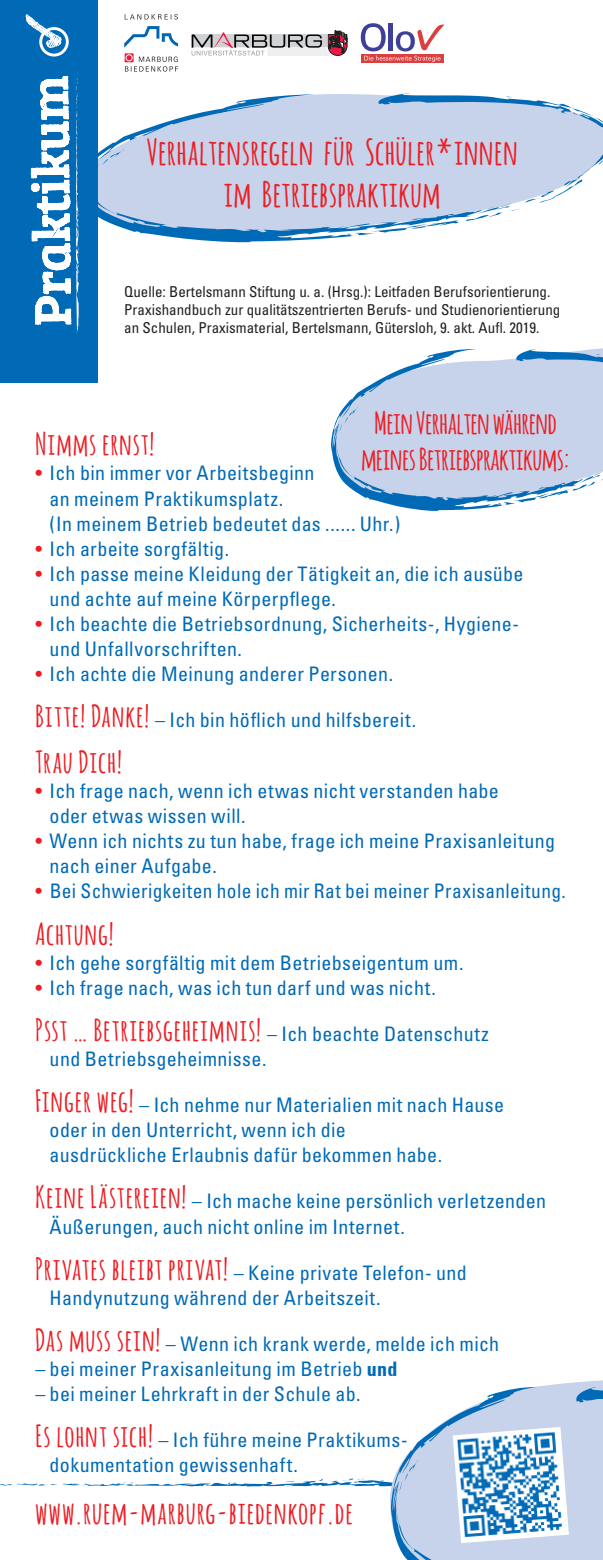
<style>
.page{position:relative;width:603px;height:1560px;background:#fff}
.page>*{position:absolute;margin:0;border:0;box-sizing:border-box;transform-origin:0 0}
.t1{font:700 35px/42px "Amatic";letter-spacing:.03em;color:#ee1d23;text-align:center}
.t2{font:700 30.5px "Amatic";letter-spacing:.05em;color:#ee1d23}
.t3{font:700 30px "Amatic";letter-spacing:.05em;color:#ee1d23}
.t4{font:700 30px/36px "Amatic";letter-spacing:.015em;color:#ee1d23;text-align:center}
.t5{font:700 30px "Amatic";letter-spacing:.045em;color:#ee1d23}
.t6{font:condensed 20px/25px "Univers";letter-spacing:.015em;color:#016ab6}
.t7{font:condensed 15px/18px "Univers";color:#231f20}
.s1{color:#ee1d23}
.s2{font-family:"Amatic";font-weight:700;font-stretch:normal;font-size:30px;color:#ee1d23}
.s3{font-family:"Univers";font-weight:400;font-stretch:condensed;font-size:20px;color:#016ab6}
.s4{font-weight:700}
</style>
<div class="page">
<svg style="left:397px;top:1542px;width:205px;height:17px;background:#bccee8"></svg>
<div style="left:0;top:0;width:97px;height:383px;background:#016ab6"></div>
<svg style="left:30px;top:72px;width:50px;height:261px"></svg>
<svg style="left:26px;top:14px;width:43px;height:43px"></svg>
<svg style="left:97px;top:94px;width:255px;height:149px;fill:#c6d3eb"></svg>
<svg style="left:352px;top:93px;width:250px;height:143px"></svg>
<svg style="left:0;top:1381px;width:602px;height:161px"></svg>
<svg style="left:125px;top:56px;width:53px;height:16px"></svg>
<svg style="left:125px;top:14px;width:53px;height:6px"></svg>
<svg style="left:124px;top:26px;width:54px;height:22px"></svg>
<svg style="left:125px;top:53px;width:8px;height:9px"></svg>
<div style="left:126px;top:54px;width:6px;height:7px;border:1px solid #fff;border-radius:50%"></div>
<svg style="left:191px;top:30px;width:156px;height:26px"></svg>
<div style="left:361px;top:54px;width:82px;height:9px;background:#db3f3f"></div>
<svg style="left:360px;top:23px;width:84px;height:39px"></svg>
<img style="left:456px;top:1430px;width:108px;height:108px">
<svg style="left:535px;top:348px;width:67px;height:124px"></svg>
<svg style="left:584px;top:472px;width:18px;height:15px"></svg>
<svg style="left:331px;top:349px;width:253px;height:162px;fill:#c6d3eb"></svg>
<svg style="left:514px;top:349px;width:88px;height:81px;background:#b7cbe7"></svg>
<h1 class="t1" style="left:147px;top:129px;width:372px">Verhaltensregeln für Schüler*innen im Betriebspraktikum</h1>
<p class="t7" style="left:124px;top:283px;width:437px">Quelle: Bertelsmann Stiftung u. a. (Hrsg.): Leitfaden Berufsorientierung.<br>Praxishandbuch zur qualitätszentrierten Berufs- und Studienorientierung an Schulen, Praxismaterial, Bertelsmann, Gütersloh, 9. akt. Aufl. 2019.</p>
<h3 class="t4" style="left:361px;top:403px;width:210px">Mein Verhalten während meines Betriebspraktikums:</h3>
<h3 class="t3" style="left:35px;top:423px;width:120px">Nimms ernst!</h3>
<p class="t6" style="left:50px;top:460px;width:352px;text-indent:-14px"><span class="s1">•</span> Ich bin immer vor Arbeitsbeginn<br>an meinem Praktikumsplatz.<br>(In meinem Betrieb bedeutet das ...... Uhr.)</p>
<p class="t6" style="left:35px;top:535px;width:195px"><span class="s1">•</span> Ich arbeite sorgfältig.</p>
<p class="t6" style="left:50px;top:560px;width:475px;text-indent:-14px"><span class="s1">•</span> Ich passe meine Kleidung der Tätigkeit an, die ich ausübe und achte auf meine Körperpflege.</p>
<p class="t6" style="left:50px;top:610px;width:471px;text-indent:-14px"><span class="s1">•</span> Ich beachte die Betriebsordnung, Sicherheits-, Hygiene&shy;und Unfallvorschriften.</p>
<p class="t6" style="left:35px;top:660px;width:359px"><span class="s1">•</span> Ich achte die Meinung anderer Personen.</p>
<p class="t6" style="left:35px;top:707px;width:382px"><span class="s2">Bitte! Danke!</span> – Ich bin höflich und hilfsbereit.</p>
<h3 class="t5" style="left:35px;top:740px;width:88px">Trau Dich!</h3>
<p class="t6" style="left:50px;top:778px;width:450px;text-indent:-14px"><span class="s1">•</span> Ich frage nach, wenn ich etwas nicht verstanden habe oder etwas wissen will.</p>
<p class="t6" style="left:50px;top:828px;width:506px;text-indent:-14px"><span class="s1">•</span> Wenn ich nichts zu tun habe, frage ich meine Praxisanleitung nach einer Aufgabe.</p>
<p class="t6" style="left:35px;top:878px;width:531px"><span class="s1">•</span> Bei Schwierigkeiten hole ich mir Rat bei meiner Praxisanleitung.</p>
<h3 class="t3" style="left:35px;top:911px;width:79px">Achtung!</h3>
<p class="t6" style="left:35px;top:949px;width:429px"><span class="s1">•</span> Ich gehe sorgfältig mit dem Betriebseigentum um.</p>
<p class="t6" style="left:35px;top:974px;width:402px"><span class="s1">•</span> Ich frage nach, was ich tun darf und was nicht.</p>
<h3 class="t3" style="left:35px;top:1008px;width:454px">Psst … Betriebsgeheimnis! <span class="s3">– Ich beachte Datenschutz</span></h3>
<p class="t6" style="left:50px;top:1045px;width:218px">und Betriebsgeheimnisse.</p>
<p class="t6" style="left:50px;top:1092px;width:456px;text-indent:-14px"><span class="s2">Finger weg!</span> – Ich nehme nur Materialien mit nach Hause oder in den Unterricht, wenn ich die<br>ausdrückliche Erlaubnis dafür bekommen habe.</p>
<p class="t6" style="left:50px;top:1188px;width:497px;text-indent:-14px"><span class="s2">Keine Lästereien!</span> – Ich mache keine persönlich verletzenden<br>Äußerungen, auch nicht online im Internet.</p>
<p class="t6" style="left:50px;top:1259px;width:418px;text-indent:-14px"><span class="s2">Privates bleibt privat!</span> – Keine private Telefon- und<br>Handynutzung während der Arbeitszeit.</p>
<p class="t6" style="left:35px;top:1330px;width:465px"><span class="s2">Das muss sein!</span> – Wenn ich krank werde, melde ich mich</p>
<p class="t6" style="left:35px;top:1355px;width:363px">– bei meiner Praxisanleitung im Betrieb <span class="s4">und</span></p>
<p class="t6" style="left:35px;top:1380px;width:326px">– bei meiner Lehrkraft in der Schule ab.</p>
<p class="t6" style="left:50px;top:1427px;width:359px;text-indent:-14px"><span class="s2">Es lohnt sich!</span> – Ich führe meine Praktikums&shy;dokumentation gewissenhaft.</p>
<h2 class="t2" style="left:35px;top:1490px;width:318px">www.ruem-marburg-biedenkopf.de</h2>
</div>
